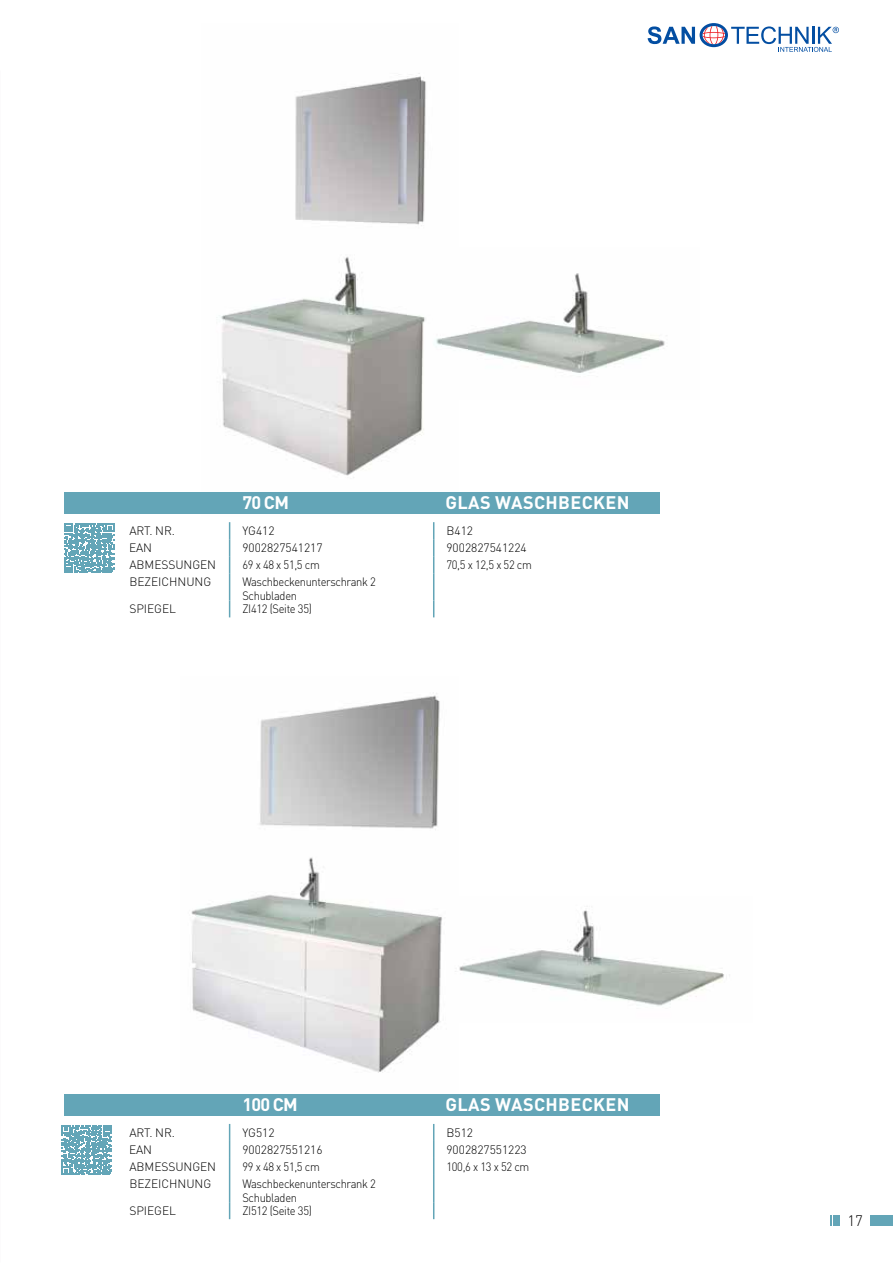
<style>
.page{position:relative;width:893px;height:1263px;background:#fff}
.page>*{position:absolute;margin:0;border:0;box-sizing:border-box;transform-origin:0 0}
.t1{font:700 18px "DIN Pro";letter-spacing:.02em;color:#fff}
.t2{font:300 15px "DIN Pro";color:#000}
.t3{font:300 12px/14.4px "DIN Pro";letter-spacing:-.03em;color:#000;scale:.93 1}
.t4{font:300 12px "DIN Pro";color:#000}
.t5{font:300 12px "DIN Pro";letter-spacing:-.005em;color:#000}
.t6{font:300 12px "DIN Pro";letter-spacing:-.03em;color:#000}
</style>
<div class="page">
<img style="left:221px;top:73px;width:205px;height:405px">
<img style="left:191px;top:693px;width:251px;height:380px">
<img style="left:455px;top:910px;width:269px;height:96px">
<img style="left:417px;top:248px;width:248px;height:152px">
<div style="left:64px;top:1094px;width:595px;height:21px;background:#63a5b7"></div>
<svg style="left:433px;top:1124px;width:1px;height:95px"></svg>
<svg style="left:229px;top:1124px;width:1px;height:95px"></svg>
<svg style="left:62px;top:1125px;width:50px;height:50px"></svg>
<div style="left:64px;top:492px;width:595px;height:22px;background:#63a5b7"></div>
<svg style="left:229px;top:522px;width:1px;height:95px"></svg>
<svg style="left:433px;top:522px;width:1px;height:95px"></svg>
<svg style="left:64px;top:523px;width:50px;height:50px"></svg>
<div style="left:870px;top:1215px;width:23px;height:11px;background:#63a5b7"></div>
<hr style="left:836px;top:1215px;width:4px;height:11px;background:#63a5b7">
<svg style="left:831px;top:1215px;width:5px;height:11px"></svg>
<svg style="left:648px;top:23px;width:191px;height:29px"></svg>
<h1 class="t1" style="left:243px;top:488px;width:48px">70 CM</h1>
<h1 class="t1" style="left:445px;top:488px;width:186px">GLAS WASCHBECKEN</h1>
<p class="t6" style="left:129px;top:521px;width:47px">ART. NR.</p>
<p class="t4" style="left:242px;top:521px;width:34px">YG412</p>
<p class="t4" style="left:446px;top:521px;width:28px">B412</p>
<p class="t4" style="left:129px;top:538px;width:24px">EAN</p>
<p class="t4" style="left:242px;top:538px;width:82px">9002827541217</p>
<p class="t4" style="left:446px;top:538px;width:82px">9002827541224</p>
<p class="t5" style="left:129px;top:555px;width:88px">ABMESSUNGEN</p>
<p class="t3" style="left:242px;top:556px;width:85px">69 x 48 x 51,5 cm</p>
<p class="t3" style="left:446px;top:556px;width:93px">70,5 x 12,5 x 52 cm</p>
<p class="t5" style="left:129px;top:572px;width:83px">BEZEICHNUNG</p>
<p class="t3" style="left:242px;top:573px;width:145px">Waschbeckenunterschrank 2<br>Schubladen</p>
<p class="t5" style="left:129px;top:600px;width:48px">SPIEGEL</p>
<p class="t3" style="left:242px;top:601px;width:76px">ZI412 (Seite 35)</p>
<h1 class="t1" style="left:243px;top:1090px;width:57px">100 CM</h1>
<h1 class="t1" style="left:445px;top:1090px;width:186px">GLAS WASCHBECKEN</h1>
<p class="t6" style="left:129px;top:1123px;width:47px">ART. NR.</p>
<p class="t4" style="left:242px;top:1123px;width:34px">YG512</p>
<p class="t4" style="left:446px;top:1123px;width:28px">B512</p>
<p class="t4" style="left:129px;top:1140px;width:24px">EAN</p>
<p class="t4" style="left:242px;top:1140px;width:82px">9002827551216</p>
<p class="t4" style="left:446px;top:1140px;width:82px">9002827551223</p>
<p class="t5" style="left:129px;top:1157px;width:88px">ABMESSUNGEN</p>
<p class="t3" style="left:242px;top:1158px;width:85px">99 x 48 x 51,5 cm</p>
<p class="t3" style="left:446px;top:1158px;width:91px">100,6 x 13 x 52 cm</p>
<p class="t5" style="left:129px;top:1174px;width:83px">BEZEICHNUNG</p>
<p class="t3" style="left:242px;top:1175px;width:145px">Waschbeckenunterschrank 2<br>Schubladen</p>
<p class="t5" style="left:129px;top:1201px;width:48px">SPIEGEL</p>
<p class="t3" style="left:242px;top:1202px;width:76px">ZI512 (Seite 35)</p>
<p class="t2" style="left:847px;top:1209px;width:17px">17</p>
</div>
